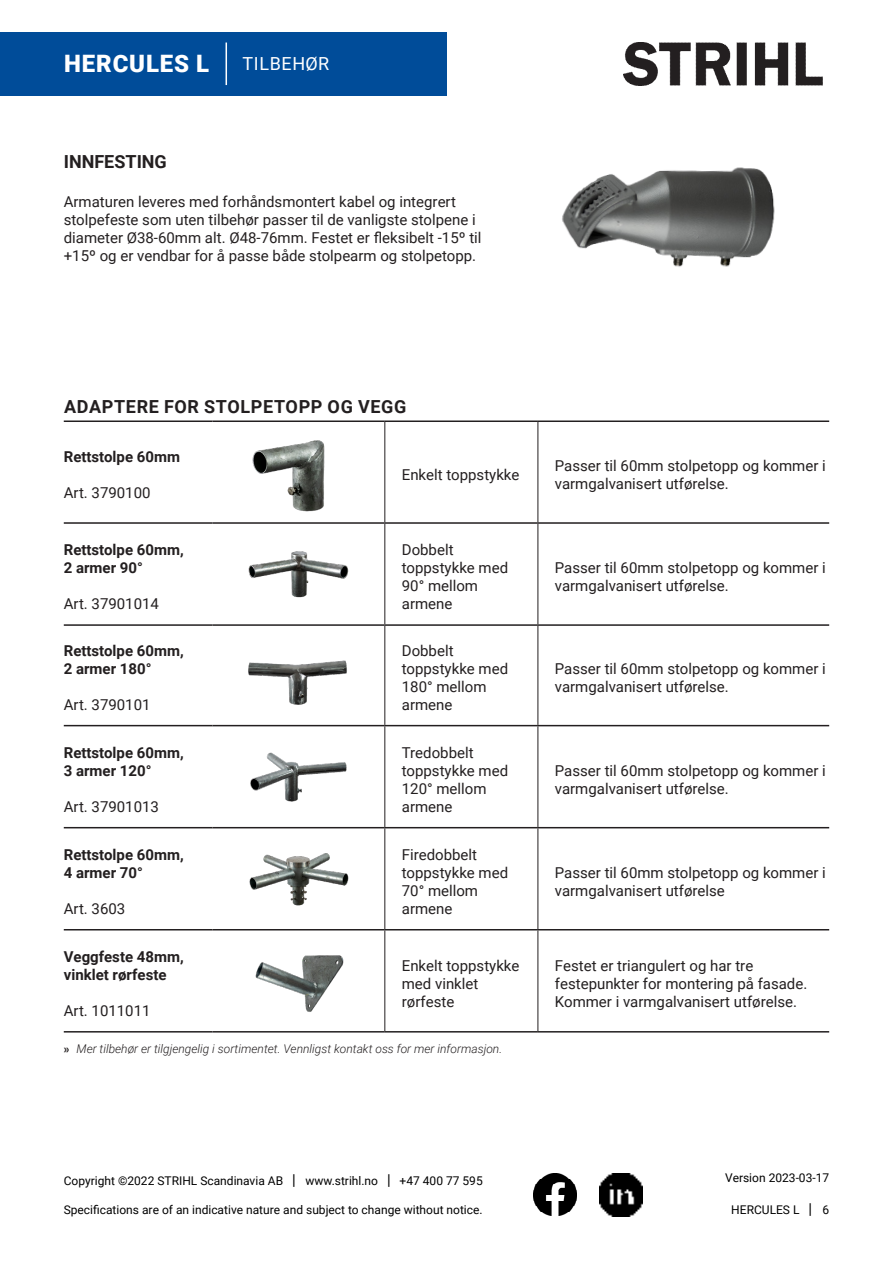
<style>
.page{position:relative;width:893px;height:1263px;background:#fff}
.page>*{position:absolute;margin:0;border:0;box-sizing:border-box;transform-origin:0 0}
.t1{font:900 24px "Roboto";letter-spacing:.035em;color:#fff}
.Rubrik_i_tabell{font:700 18px "Roboto";letter-spacing:.035em;color:#231f20}
.Rubrik_i_tabell-2{font:700 18px "Roboto";color:#231f20}
.t2{font:18px "Roboto";letter-spacing:.035em;color:#fff}
.Brödtext_i_tabell{font:15px/18px "Roboto";color:#231f20}
.Rubrik_i_tabell-3{font:700 15px/18px "Roboto";color:#231f20}
.Rubrik_i_tabell-4{font:15px "Roboto";color:#231f20}
.t3{font:12px "Roboto";color:#000001}
.t4{font:italic 300 12px "Roboto";color:#231f20}
.s1{font-family:"Myriad Pro";font-weight:700;font-style:normal}
.s2{font-size:15px}
</style>
<div class="page">
<img style="left:534px;top:1174px;width:42px;height:42px">
<img style="left:600px;top:1174px;width:42px;height:42px">
<div style="left:0;top:32px;width:446px;height:64px;background:#004c99"></div>
<hr style="left:226px;top:43px;width:1px;height:42px;background:#fff">
<img style="left:624px;top:43px;width:198px;height:42px">
<img style="left:562px;top:167px;width:213px;height:100px">
<hr style="left:64px;top:420px;width:149px;height:2px;background:#231f20">
<hr style="left:213px;top:420px;width:172px;height:2px;background:#231f20">
<hr style="left:385px;top:420px;width:153px;height:2px;background:#231f20">
<hr style="left:538px;top:420px;width:291px;height:2px;background:#231f20">
<hr style="left:64px;top:522px;width:149px;height:2px;background:#231f20">
<hr style="left:213px;top:522px;width:172px;height:2px;background:#231f20">
<hr style="left:385px;top:522px;width:153px;height:2px;background:#231f20">
<hr style="left:538px;top:522px;width:291px;height:2px;background:#231f20">
<hr style="left:64px;top:624px;width:149px;height:2px;background:#231f20">
<hr style="left:213px;top:624px;width:172px;height:2px;background:#231f20">
<hr style="left:385px;top:624px;width:153px;height:2px;background:#231f20">
<hr style="left:538px;top:624px;width:291px;height:2px;background:#231f20">
<hr style="left:64px;top:725px;width:149px;height:1px;background:#231f20">
<hr style="left:213px;top:725px;width:172px;height:1px;background:#231f20">
<hr style="left:385px;top:725px;width:153px;height:1px;background:#231f20">
<hr style="left:538px;top:725px;width:291px;height:1px;background:#231f20">
<hr style="left:64px;top:827px;width:149px;height:1px;background:#231f20">
<hr style="left:213px;top:827px;width:172px;height:1px;background:#231f20">
<hr style="left:385px;top:827px;width:153px;height:1px;background:#231f20">
<hr style="left:538px;top:827px;width:291px;height:1px;background:#231f20">
<hr style="left:64px;top:929px;width:149px;height:1px;background:#231f20">
<hr style="left:213px;top:929px;width:172px;height:1px;background:#231f20">
<hr style="left:385px;top:929px;width:153px;height:1px;background:#231f20">
<hr style="left:538px;top:929px;width:291px;height:1px;background:#231f20">
<hr style="left:64px;top:1031px;width:149px;height:1px;background:#231f20">
<hr style="left:213px;top:1031px;width:172px;height:1px;background:#231f20">
<hr style="left:385px;top:1031px;width:153px;height:1px;background:#231f20">
<hr style="left:538px;top:1031px;width:291px;height:1px;background:#231f20">
<hr style="left:385px;top:422px;width:1px;height:100px;background:#231f20">
<hr style="left:538px;top:422px;width:1px;height:100px;background:#231f20">
<hr style="left:385px;top:524px;width:1px;height:100px;background:#231f20">
<hr style="left:538px;top:524px;width:1px;height:100px;background:#231f20">
<hr style="left:385px;top:626px;width:1px;height:99px;background:#231f20">
<hr style="left:538px;top:626px;width:1px;height:99px;background:#231f20">
<hr style="left:385px;top:726px;width:1px;height:101px;background:#231f20">
<hr style="left:538px;top:726px;width:1px;height:101px;background:#231f20">
<hr style="left:385px;top:828px;width:1px;height:101px;background:#231f20">
<hr style="left:538px;top:828px;width:1px;height:101px;background:#231f20">
<hr style="left:385px;top:930px;width:1px;height:101px;background:#231f20">
<hr style="left:538px;top:930px;width:1px;height:101px;background:#231f20">
<img style="left:252px;top:440px;width:73px;height:72px">
<img style="left:248px;top:551px;width:101px;height:47px">
<img style="left:248px;top:660px;width:99px;height:45px">
<img style="left:250px;top:752px;width:97px;height:50px">
<img style="left:249px;top:853px;width:100px;height:53px">
<img style="left:255px;top:955px;width:89px;height:57px">
<h1 class="t1" style="left:64px;top:47px;width:146px">HERCULES L</h1>
<p class="t2" style="left:243px;top:51px;width:88px">TILBEHØR</p>
<p class="Rubrik_i_tabell-2" style="left:64px;top:149px;width:105px">INNFESTING</p>
<p class="Brödtext_i_tabell" style="left:64px;top:192px;width:419px">Armaturen leveres med forhåndsmontert kabel og integrert stolpefeste som uten tilbehør passer til de vanligste stolpene i diameter Ø38-60mm alt. Ø48-76mm. Festet er fleksibelt -15º til +15º og er vendbar for å passe både stolpearm og stolpetopp.</p>
<p class="Rubrik_i_tabell" style="left:64px;top:394px;width:344px">ADAPTERE FOR STOLPETOPP OG VEGG</p>
<p class="Rubrik_i_tabell-3" style="left:64px;top:447px;width:118px">Rettstolpe 60mm</p>
<p class="Brödtext_i_tabell" style="left:64px;top:483px;width:88px">Art. 3790100</p>
<p class="Brödtext_i_tabell" style="left:402px;top:465px;width:119px">Enkelt toppstykke</p>
<p class="Brödtext_i_tabell" style="left:555px;top:456px;width:272px">Passer til 60mm stolpetopp og kommer i varmgalvanisert utførelse.</p>
<p class="Rubrik_i_tabell-3" style="left:64px;top:540px;width:121px">Rettstolpe 60mm,<br>2 armer 90°</p>
<p class="Rubrik_i_tabell-4" style="left:64px;top:593px;width:97px">Art. 37901014</p>
<p class="Rubrik_i_tabell-3" style="left:64px;top:641px;width:121px">Rettstolpe 60mm,<br>2 armer 180°</p>
<p class="Brödtext_i_tabell" style="left:64px;top:695px;width:88px">Art. 3790101</p>
<p class="Rubrik_i_tabell-3" style="left:64px;top:743px;width:121px">Rettstolpe 60mm,<br>3 armer 120°</p>
<p class="Rubrik_i_tabell-4" style="left:64px;top:796px;width:97px">Art. 37901013</p>
<p class="Rubrik_i_tabell-3" style="left:64px;top:845px;width:121px">Rettstolpe 60mm,<br>4 armer 70°</p>
<p class="Brödtext_i_tabell" style="left:64px;top:899px;width:63px">Art. 3603</p>
<p class="Brödtext_i_tabell" style="left:402px;top:540px;width:108px">Dobbelt toppstykke med<br>90° mellom armene</p>
<p class="Brödtext_i_tabell" style="left:402px;top:641px;width:108px">Dobbelt toppstykke med<br>180° mellom armene</p>
<p class="Brödtext_i_tabell" style="left:402px;top:743px;width:108px">Tredobbelt toppstykke med<br>120° mellom armene</p>
<p class="Brödtext_i_tabell" style="left:402px;top:845px;width:108px">Firedobbelt toppstykke med<br>70° mellom armene</p>
<p class="Brödtext_i_tabell" style="left:555px;top:558px;width:272px">Passer til 60mm stolpetopp og kommer i varmgalvanisert utførelse.</p>
<p class="Brödtext_i_tabell" style="left:555px;top:659px;width:272px">Passer til 60mm stolpetopp og kommer i varmgalvanisert utførelse.</p>
<p class="Brödtext_i_tabell" style="left:555px;top:761px;width:272px">Passer til 60mm stolpetopp og kommer i varmgalvanisert utførelse.</p>
<p class="Brödtext_i_tabell" style="left:555px;top:863px;width:272px">Passer til 60mm stolpetopp og kommer i varmgalvanisert utførelse</p>
<p class="Rubrik_i_tabell-3" style="left:64px;top:947px;width:122px">Veggfeste 48mm, vinklet rørfeste</p>
<p class="Brödtext_i_tabell" style="left:64px;top:1001px;width:88px">Art. 1011011</p>
<p class="Brödtext_i_tabell" style="left:402px;top:956px;width:119px">Enkelt toppstykke med vinklet rørfeste</p>
<p class="Brödtext_i_tabell" style="left:555px;top:956px;width:254px">Festet er triangulert og har tre festepunkter for montering på fasade.<br>Kommer i varmgalvanisert utførelse.</p>
<p class="t4" style="left:64px;top:1040px;width:440px"><span class="s1">»</span> Mer tilbehør er tilgjengelig i sortimentet. Vennligst kontakt oss for mer informasjon.</p>
<p class="t3" style="left:64px;top:1172px;width:420px">Copyright ©2022 STRIHL Scandinavia AB <span class="s2">|</span> www.strihl.no <span class="s2">|</span> +47 400 77 595</p>
<p class="t3" style="left:64px;top:1201px;width:420px">Specifications are of an indicative nature and subject to change without notice.</p>
<p class="t3" style="left:725px;top:1169px;width:106px">Version 2023-03-17</p>
<p class="t3" style="left:731px;top:1202px;width:99px">HERCULES L <span class="s2">|</span> 6</p>
</div>
